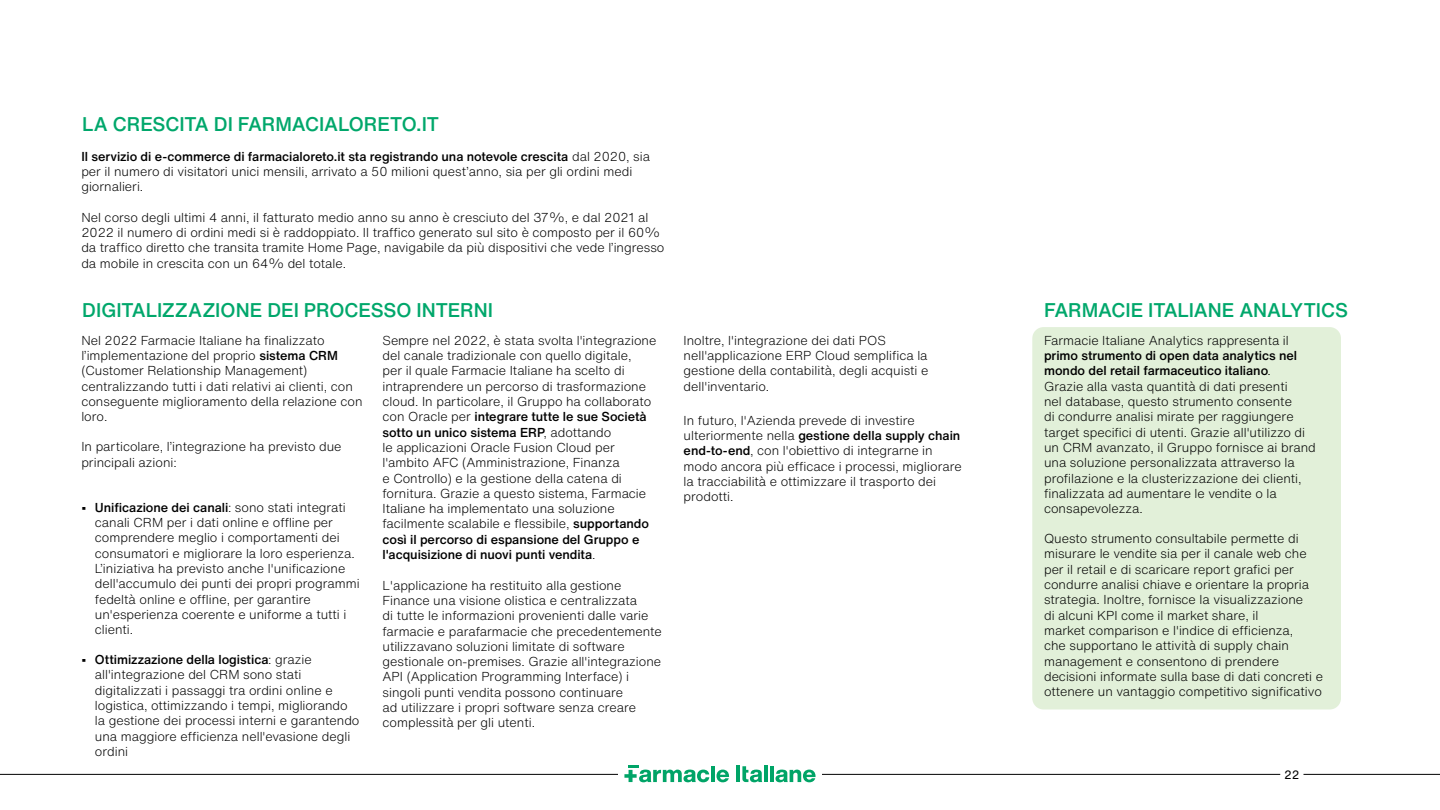
<style>
.page{position:relative;width:1440px;height:810px;background:#fff}
.page>*{position:absolute;margin:0;border:0;box-sizing:border-box;transform-origin:0 0}
.t1{font:500 19.5px "Helvetica Now Text";letter-spacing:-.005em;color:#00a76b}
.t2{font:300 12.75px/15.3px "Helvetica Now Text";color:#000}
.t3{font:12px "Helvetica Now Text";color:#000}
.s1{font-weight:500}
</style>
<div class="page">
<div style="left:1032px;top:327px;width:309px;height:382px;background:#e2f0d9;border-radius:11px"></div>
<hr style="left:822px;top:774px;width:458px;height:1px;background:#000">
<hr style="left:1304px;top:774px;width:136px;height:1px;background:#000">
<hr style="left:0;top:774px;width:618px;height:1px;background:#000">
<hr style="left:736px;top:765px;width:4px;height:17px;background:#00a467">
<hr style="left:764px;top:765px;width:4px;height:17px;background:#00a467">
<svg style="left:770px;top:766px;width:46px;height:16px"></svg>
<svg style="left:742px;top:766px;width:20px;height:16px"></svg>
<svg style="left:624px;top:765px;width:105px;height:17px"></svg>
<h1 class="t1" style="left:82px;top:109px;width:358px">LA CRESCITA DI FARMACIALORETO.IT</h1>
<p class="t2" style="left:81px;top:148px;width:570px"><span class="s1">Il servizio di e-commerce di farmacialoreto.it sta registrando una notevole crescita</span> dal 2020, sia per il numero di visitatori unici mensili, arrivato a 50 milioni quest’anno, sia per gli ordini medi giornalieri.</p>
<p class="t2" style="left:81px;top:209px;width:585px">Nel corso degli ultimi 4 anni, il fatturato medio anno su anno è cresciuto del 37%, e dal 2021 al 2022 il numero di ordini medi si è raddoppiato. Il traffico generato sul sito è composto per il 60% da traffico diretto che transita tramite Home Page, navigabile da più dispositivi che vede l’ingresso da mobile in crescita con un 64% del totale.</p>
<h1 class="t1" style="left:82px;top:296px;width:413px">DIGITALIZZAZIONE DEI PROCESSO INTERNI</h1>
<h1 class="t1" style="left:1044px;top:296px;width:305px">FARMACIE ITALIANE ANALYTICS</h1>
<p class="t2" style="left:81px;top:332px;width:283px">Nel 2022 Farmacie Italiane ha finalizzato l’implementazione del proprio <span class="s1">sistema CRM </span>(Customer Relationship Management) centralizzando tutti i dati relativi ai clienti, con conseguente miglioramento della relazione con loro.</p>
<p class="t2" style="left:81px;top:439px;width:262px">In particolare, l’integrazione ha previsto due principali azioni:</p>
<p class="t2" style="left:95px;top:499px;width:266px;text-indent:-14px"><span class="s1">• Unificazione dei canali</span>: sono stati integrati canali CRM per i dati online e offline per comprendere meglio i comportamenti dei consumatori e migliorare la loro esperienza.<br>L’iniziativa ha previsto anche l'unificazione dell'accumulo dei punti dei propri programmi fedeltà online e offline, per garantire un'esperienza coerente e uniforme a tutti i clienti.</p>
<p class="t2" style="left:95px;top:652px;width:266px;text-indent:-14px"><span class="s1">• Ottimizzazione della logistica</span>: grazie all'integrazione del CRM sono stati digitalizzati i passaggi tra ordini online e logistica, ottimizzando i tempi, migliorando la gestione dei processi interni e garantendo una maggiore efficienza nell'evasione degli ordini</p>
<p class="t2" style="left:383px;top:332px;width:275px">Sempre nel 2022, è stata svolta l'integrazione del canale tradizionale con quello digitale,<br>per il quale Farmacie Italiane ha scelto di intraprendere un percorso di trasformazione cloud. In particolare, il Gruppo ha collaborato con Oracle per <span class="s1">integrare tutte le sue Società sotto un unico sistema ERP</span>, adottando<br>le applicazioni Oracle Fusion Cloud per l'ambito AFC (Amministrazione, Finanza<br>e Controllo) e la gestione della catena di fornitura. Grazie a questo sistema, Farmacie Italiane ha implementato una soluzione facilmente scalabile e flessibile, <span class="s1">supportando così il percorso di espansione del Gruppo e l'acquisizione di nuovi punti vendita</span>.</p>
<p class="t2" style="left:383px;top:577px;width:281px">L'applicazione ha restituito alla gestione Finance una visione olistica e centralizzata<br>di tutte le informazioni provenienti dalle varie farmacie e parafarmacie che precedentemente utilizzavano soluzioni limitate di software gestionale on-premises. Grazie all'integrazione API (Application Programming Interface) i singoli punti vendita possono continuare<br>ad utilizzare i propri software senza creare complessità per gli utenti.</p>
<p class="t2" style="left:684px;top:332px;width:246px">Inoltre, l'integrazione dei dati POS nell'applicazione ERP Cloud semplifica la gestione della contabilità, degli acquisti e dell'inventario.</p>
<p class="t2" style="left:684px;top:412px;width:280px">In futuro, l'Azienda prevede di investire ulteriormente nella <span class="s1">gestione della supply chain end-to-end</span>, con l'obiettivo di integrarne in modo ancora più efficace i processi, migliorare la tracciabilità e ottimizzare il trasporto dei prodotti.</p>
<p class="t2" style="left:1044px;top:332px;width:246px">Farmacie Italiane Analytics rappresenta il</p>
<p class="t2" style="left:1044px;top:348px;width:273px"><span class="s1">primo strumento di open data analytics nel mondo del retail farmaceutico italiano</span>.<br>Grazie alla vasta quantità di dati presenti<br>nel database, questo strumento consente<br>di condurre analisi mirate per raggiungere target specifici di utenti. Grazie all'utilizzo di un CRM avanzato, il Gruppo fornisce ai brand una soluzione personalizzata attraverso la profilazione e la clusterizzazione dei clienti, finalizzata ad aumentare le vendite o la consapevolezza.</p>
<p class="t2" style="left:1044px;top:530px;width:280px">Questo strumento consultabile permette di misurare le vendite sia per il canale web che per il retail e di scaricare report grafici per condurre analisi chiave e orientare la propria strategia. Inoltre, fornisce la visualizzazione<br>di alcuni KPI come il market share, il<br>market comparison e l'indice di efficienza,<br>che supportano le attività di supply chain management e consentono di prendere decisioni informate sulla base di dati concreti e ottenere un vantaggio competitivo significativo</p>
<p class="t3" style="left:1284px;top:765px;width:17px">22</p>
</div>
